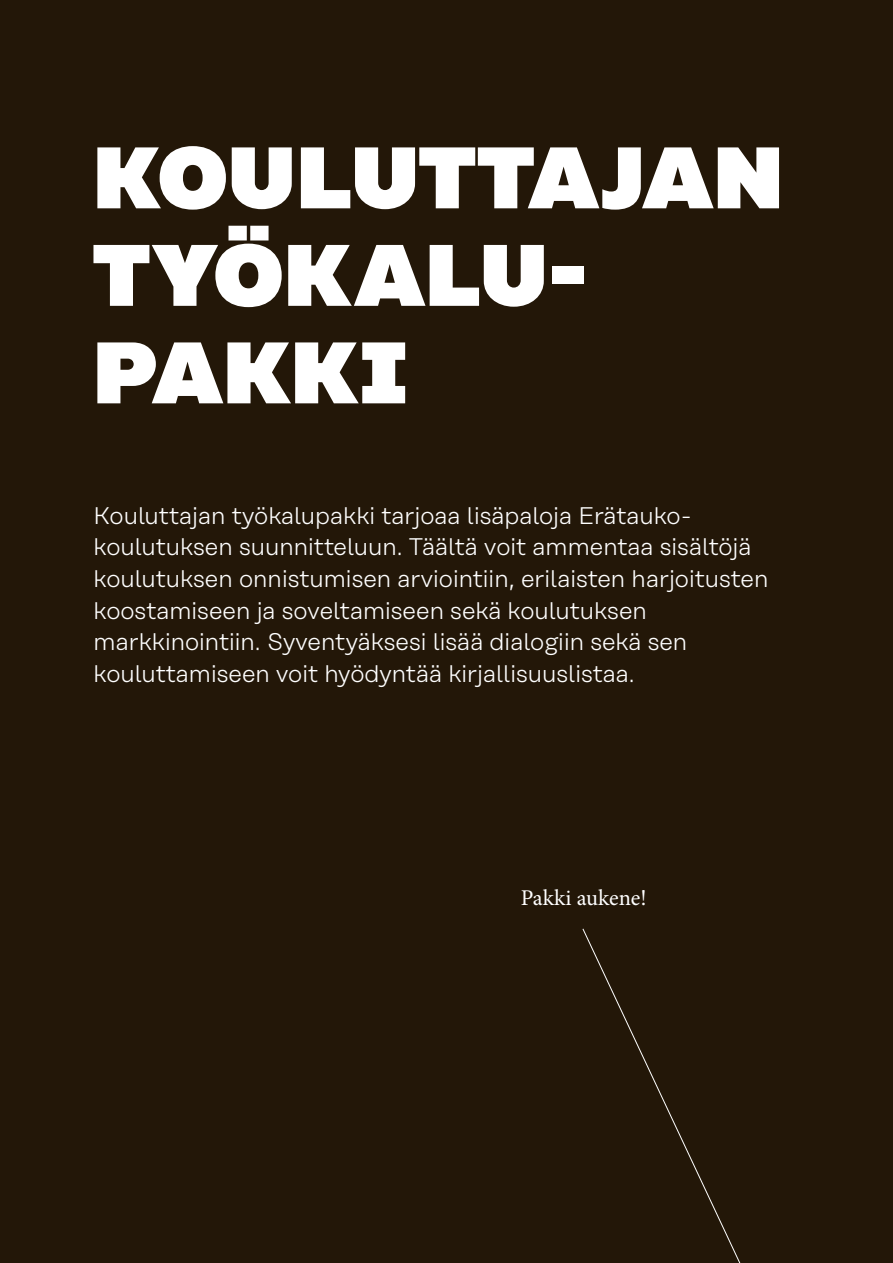
<style>
.page{position:relative;width:893px;height:1263px;background:#fff}
.page>*{position:absolute;margin:0;border:0;box-sizing:border-box;transform-origin:0 0}
.Allcaps_headline{font:900 87px/97.5px "Rational Text";letter-spacing:-.01em;color:#fff}
.Lead{font:300 24px/31.5px "Rational Text";color:#fff}
.t1{font:22.5px "Minion Pro";color:#fff}
</style>
<div class="page">
<div style="left:0;top:0;width:892px;height:1263px;background:#231708"></div>
<svg style="left:582px;top:928px;width:159px;height:335px"></svg>
<h1 class="Allcaps_headline" style="left:93px;top:127px;width:693px">KOULUTTAJAN<br>TYÖKALU-<br>PAKKI</h1>
<p class="Lead" style="left:94px;top:500px;width:676px">Kouluttajan työkalupakki tarjoaa lisäpaloja Erätauko&shy;koulutuksen suunnitteluun. Täältä voit ammentaa sisältöjä koulutuksen onnistumisen arviointiin, erilaisten harjoitusten koostamiseen ja soveltamiseen sekä koulutuksen markkinointiin. Syventyäksesi lisää dialogiin sekä sen kouluttamiseen voit hyödyntää kirjallisuuslistaa.</p>
<p class="t1" style="left:521px;top:882px;width:127px">Pakki aukene!</p>
</div>
